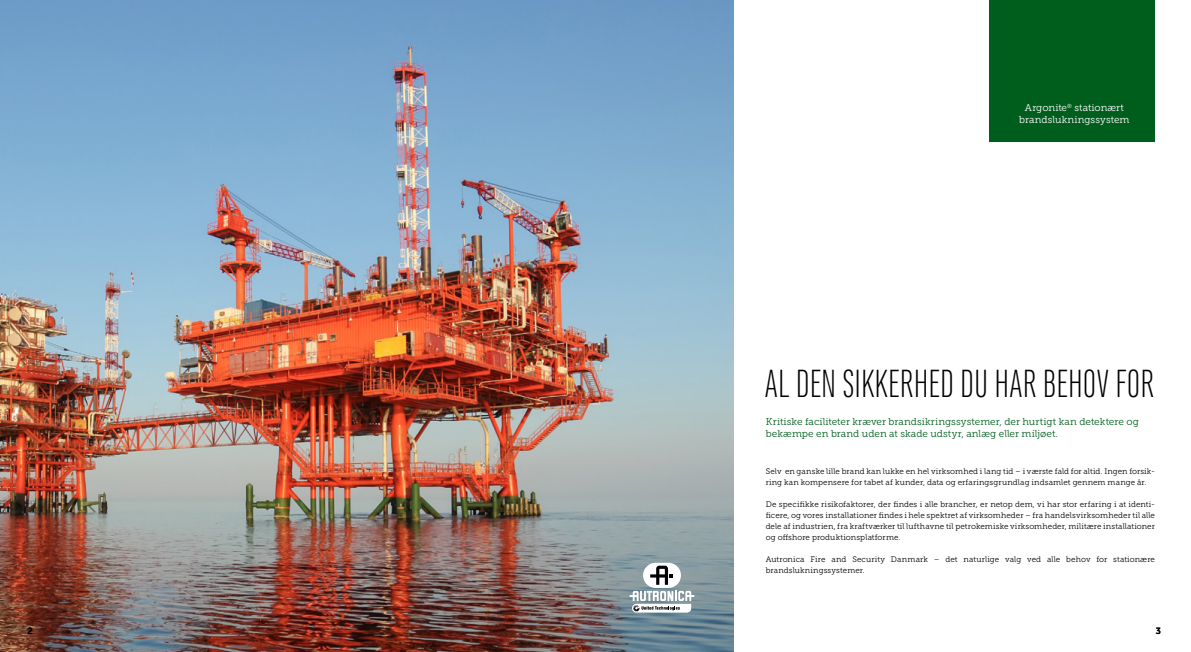
<style>
.page{position:relative;width:1191px;height:652px;background:#fff}
.page>*{position:absolute;margin:0;border:0;box-sizing:border-box;transform-origin:0 0}
.Heading_48_pt{font:300 41px "Marianina Cn FY";color:#000}
.Liten_ingress_10_pt{font:10px/12px "Museo Slab 300";color:#005e1d}
.Tekstutdrag_10_pt{font:10px "Museo Slab 300";letter-spacing:.005em;color:#fff}
.t1{font:9px "Museo Sans 700";color:#000}
.Brødtekst_8_pt{font:8px/11px "Museo Slab 300";letter-spacing:.01em;color:#000}
</style>
<div class="page">
<div style="left:990px;top:0;width:165px;height:142px;background:#005e1d"></div>
<img style="left:0;top:0;width:734px;height:652px">
<div style="left:643px;top:563px;width:38px;height:25px;background:#fff;border-radius:13px"></div>
<svg style="left:650px;top:566px;width:22px;height:19px"></svg>
<svg style="left:629px;top:591px;width:65px;height:22px"></svg>
<p class="Tekstutdrag_10_pt" style="left:1025px;top:102px;width:101px">Argonite<sup>®</sup> stationært</p>
<p class="Tekstutdrag_10_pt" style="left:1019px;top:114px;width:112px">brandslukningssystem</p>
<p class="Heading_48_pt" style="left:764px;top:361px;width:391px">AL DEN SIKKERHED DU HAR BEHOV FOR</p>
<p class="Liten_ingress_10_pt" style="left:766px;top:416px;width:374px">Kritiske faciliteter kræver brandsikringssystemer, der hurtigt kan detektere og bekæmpe en brand uden at skade udstyr, anlæg eller miljøet.</p>
<p class="Brødtekst_8_pt" style="left:765px;top:465px;width:391px">Selv en ganske lille brand kan lukke en hel virksomhed i lang tid – i værste fald for altid. Ingen forsik&shy;ring kan kompensere for tabet af kunder, data og erfaringsgrundlag indsamlet gennem mange år.</p>
<p class="Brødtekst_8_pt" style="left:765px;top:498px;width:391px;text-align:justify">De specifikke risikofaktorer, der findes i alle brancher, er netop dem, vi har stor erfaring i at identi&shy;ficere, og vores installationer findes i hele spektret af virksomheder – fra handelsvirksomheder til alle dele af industrien, fra kraftværker til lufthavne til petrokemiske virksomheder, militære installationer og offshore produktionsplatforme.</p>
<p class="Brødtekst_8_pt" style="left:765px;top:553px;width:391px">Autronica Fire and Security Danmark – det naturlige valg ved alle behov for stationære brandslukningssystemer.</p>
<p class="t1" style="left:28px;top:626px;width:7px">2</p>
<p class="t1" style="left:1156px;top:626px;width:7px">3</p>
</div>
